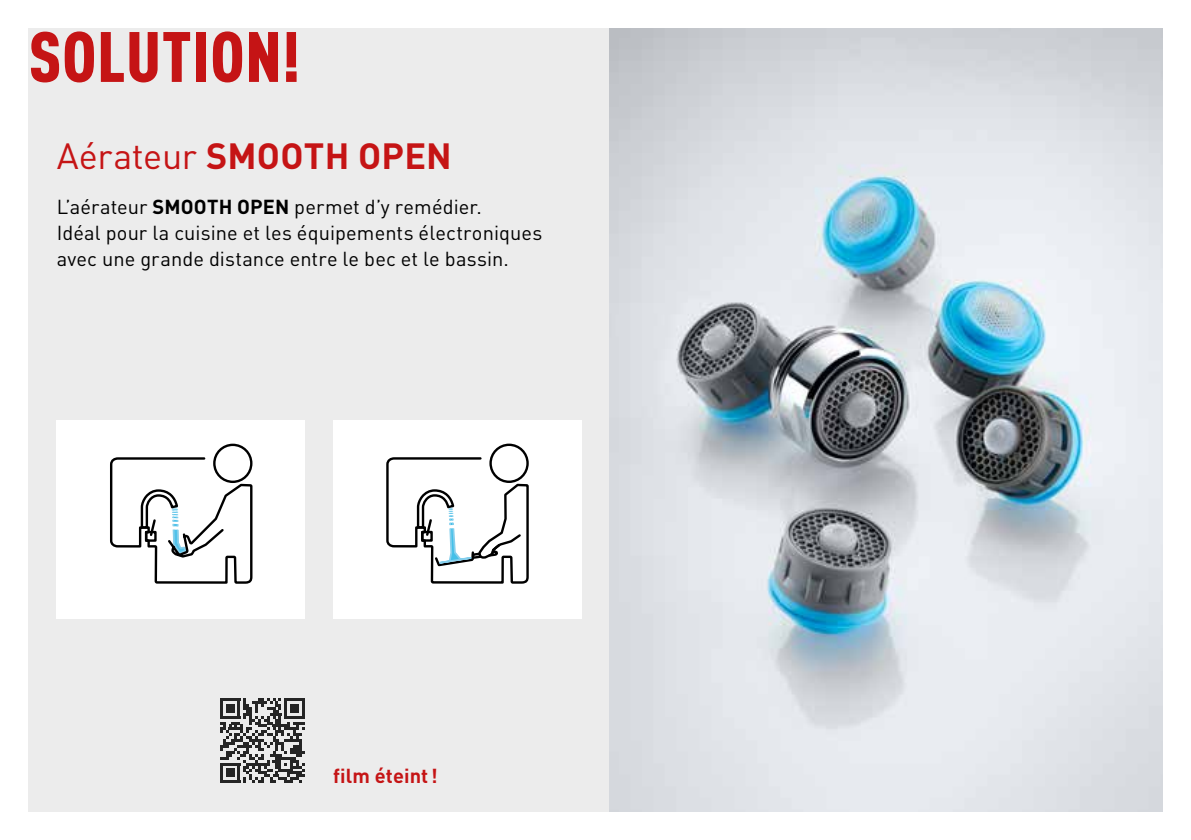
<style>
.page{position:relative;width:1191px;height:840px;background:#fff}
.page>*{position:absolute;margin:0;border:0;box-sizing:border-box;transform-origin:0 0}
.t1{font:900 condensed 70px "DIN Pro";letter-spacing:.01em;color:#c51415}
.t2{font:700 36px "DIN Pro";letter-spacing:.005em;color:#c51415}
.t3{font:20px/26px "DIN Pro";letter-spacing:.005em;color:#000}
.t4{font:700 20px "DIN Pro";letter-spacing:.005em;color:#c51415}
.s1{font-weight:400}
.s2{font-weight:700}
</style>
<div class="page">
<div style="left:28px;top:28px;width:1134px;height:783px;background:#ececec"></div>
<img style="left:609px;top:28px;width:553px;height:783px">
<div style="left:57px;top:420px;width:248px;height:198px;background:#fff"></div>
<div style="left:333px;top:420px;width:248px;height:198px;background:#fff"></div>
<svg style="left:386px;top:443px;width:143px;height:141px"></svg>
<svg style="left:110px;top:443px;width:143px;height:141px"></svg>
<svg style="left:220px;top:698px;width:85px;height:84px"></svg>
<hr style="left:220px;top:779px;width:20px;height:3px;background:#252525">
<div style="left:226px;top:768px;width:8px;height:9px;background:#252525"></div>
<h1 class="t1" style="left:29px;top:4px;width:273px">SOLUTION!</h1>
<h2 class="t2" style="left:57px;top:128px;width:397px"><span class="s1">Aérateur</span> SMOOTH OPEN</h2>
<p class="t3" style="left:57px;top:192px;width:487px">L’aérateur <span class="s2">SMOOTH OPEN</span> permet d’y remédier.<br>Idéal pour la cuisine et les équipements électroniques avec une grande distance entre le bec et le bassin.</p>
<p class="t4" style="left:333px;top:760px;width:106px">film éteint!</p>
</div>
